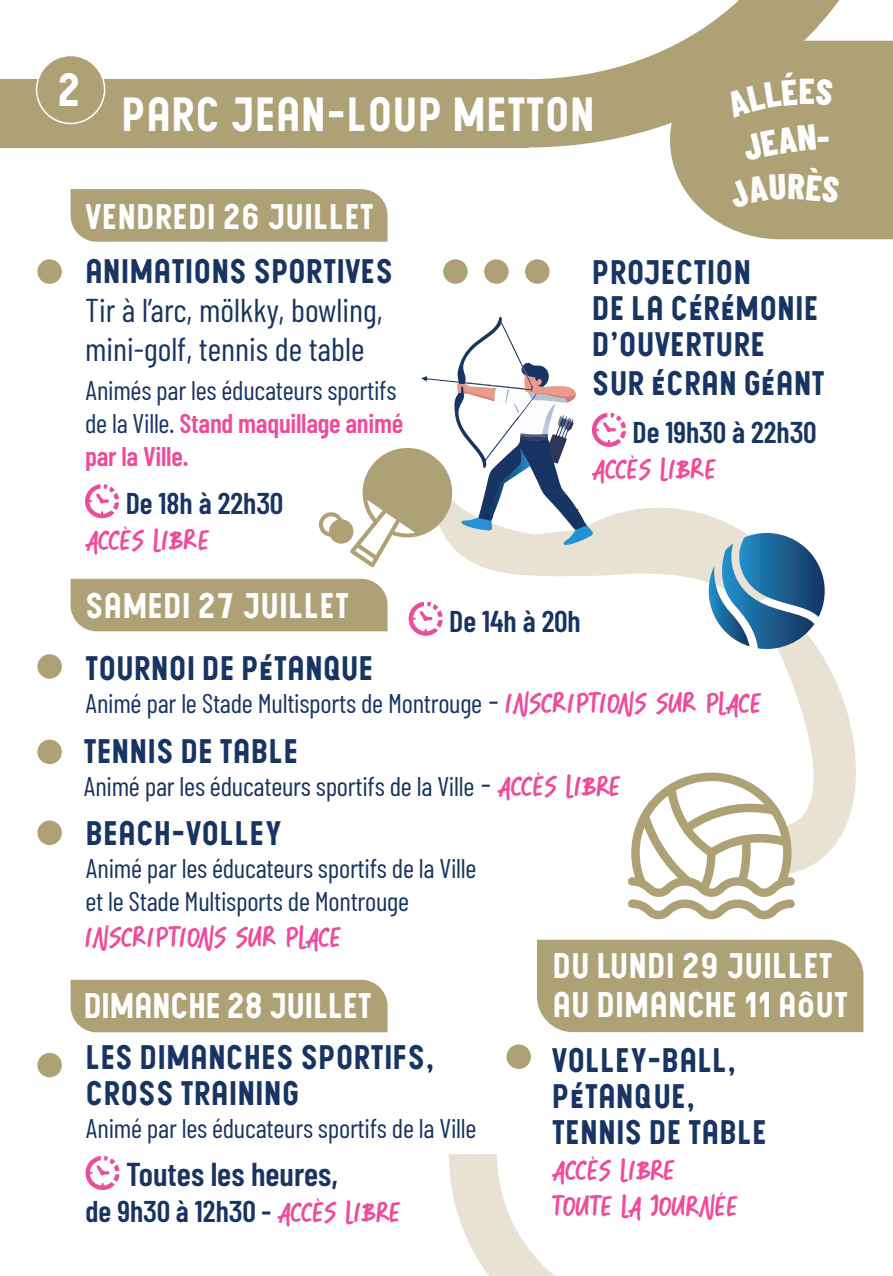
<style>
.page{position:relative;width:893px;height:1276px;background:#fff}
.page>*{position:absolute;margin:0;border:0;box-sizing:border-box;transform-origin:0 0}
.t1{font:46.5px "Post Bus";color:#fff}
.t2{font:45px "Post Bus";color:#fff}
.t3{font:800 36px "Barlow Condensed";color:#fff}
.t4{font:34.5px "Post Bus";color:#fff}
.t5{font:34.5px "Post Bus";letter-spacing:-.02em;color:#fff}
.t6{font:33px/36px "Post Bus";color:#173462}
.t7{font:33px/39px "Barlow Condensed";color:#173462}
.t8{font:600 33px "Barlow Condensed";color:#173462}
.t9{font:30px/36px "DASHBIRD";color:#ed4c9c}
.t10{font:600 30px "Barlow Condensed";color:#173462}
.t11{font:27px/33px "Barlow Condensed";letter-spacing:-.01em;color:#173462}
.s1{font-weight:600;color:#ed4c9c}
.s2{font-size:33px}
.s3{font-family:"DASHBIRD";font-size:30px;color:#ed4c9c}
.s4{font-family:"DASHBIRD";font-weight:400;color:#ed4c9c}
</style>
<div class="page">
<svg style="left:449px;top:1154px;width:106px;height:122px"></svg>
<svg style="left:529px;top:0;width:363px;height:147px"></svg>
<div style="left:0;top:79px;width:529px;height:68px;background:#aea176"></div>
<div style="left:537px;top:939px;width:326px;height:93px;background:#aea176"></div>
<div style="left:506px;top:1044px;width:25px;height:25px;background:#aea176;border-radius:12px"></div>
<div style="left:71px;top:189px;width:317px;height:53px;background:#aea176"></div>
<div style="left:37px;top:259px;width:25px;height:25px;background:#aea176;border-radius:12px"></div>
<div style="left:525px;top:259px;width:25px;height:25px;background:#aea176;border-radius:12px"></div>
<div style="left:484px;top:259px;width:25px;height:25px;background:#aea176;border-radius:12px"></div>
<div style="left:443px;top:259px;width:25px;height:25px;background:#aea176;border-radius:12px"></div>
<div style="left:71px;top:979px;width:317px;height:53px;background:#aea176"></div>
<div style="left:37px;top:654px;width:25px;height:24px;background:#aea176;border-radius:12px"></div>
<div style="left:37px;top:739px;width:25px;height:25px;background:#aea176;border-radius:12px"></div>
<div style="left:37px;top:820px;width:25px;height:25px;background:#aea176;border-radius:12px"></div>
<div style="left:37px;top:1053px;width:25px;height:24px;background:#aea176;border-radius:12px"></div>
<svg style="left:85px;top:1156px;width:34px;height:34px"></svg>
<svg style="left:71px;top:317px;width:785px;height:603px"></svg>
<div style="left:37px;top:55px;width:68px;height:68px;background:#aea176;border-radius:50%"></div>
<div style="left:36px;top:55px;width:69px;height:69px;border:2px solid #fff;border-radius:50%"></div>
<div style="left:670px;top:41px;width:223px;height:198px;background:#aea176"></div>
<h2 class="t2" style="left:57px;top:69px;width:26px">2</h2>
<h1 class="t1" style="left:121px;top:92px;width:475px">PARC JEAN-LOUP METTON</h1>
<h3 class="t3" style="left:799px;top:69px;width:18px">E</h3>
<p class="t4" style="left:85px;top:201px;width:290px">VENDREDI 26 JUILLET</p>
<p class="t6" style="left:85px;top:256px;width:310px">ANIMATIONS SPORTIVES</p>
<p class="t7" style="left:85px;top:290px;width:299px">Tir à l’arc, mölkky, bowling, mini-golf, tennis de table</p>
<p class="t11" style="left:85px;top:373px;width:320px">Animés par les éducateurs sportifs de la Ville. <span class="s1">Stand maquillage animé par la Ville.</span></p>
<p class="t10" style="left:126px;top:484px;width:159px">De 18h à 22h30</p>
<p class="t9" style="left:85px;top:523px;width:126px">ACCÈS LIBRE</p>
<p class="t4" style="left:85px;top:589px;width:265px">SAMEDI 27 JUILLET</p>
<p class="t6" style="left:592px;top:256px;width:228px">PROJECTION<br>DE LA CÉRÉMONIE<br>D’OUVERTURE</p>
<p class="t6" style="left:592px;top:367px;width:235px">SUR ÉCRAN GÉANT</p>
<p class="t10" style="left:633px;top:413px;width:185px">De 19h30 à 22h30</p>
<p class="t9" style="left:592px;top:452px;width:126px">ACCÈS LIBRE</p>
<p class="t10" style="left:449px;top:602px;width:133px">De 14h à 20h</p>
<p class="t6" style="left:85px;top:652px;width:290px">TOURNOI DE PÉTANQUE</p>
<p class="t11" style="left:85px;top:685px;width:678px">Animé par le Stade Multisports de Montrouge <span class="s2">-</span> <span class="s3">INSCRIPTIONS SUR PLACE</span></p>
<p class="t6" style="left:83px;top:735px;width:217px">TENNIS DE TABLE</p>
<p class="t11" style="left:83px;top:769px;width:539px">Animé par les éducateurs sportifs de la Ville <span class="s2">-</span> <span class="s3">ACCÈS LIBRE</span></p>
<p class="t6" style="left:85px;top:818px;width:199px">BEACH-VOLLEY</p>
<p class="t11" style="left:85px;top:851px;width:392px">Animé par les éducateurs sportifs de la Ville et le Stade Multisports de Montrouge</p>
<p class="t9" style="left:85px;top:921px;width:258px">INSCRIPTIONS SUR PLACE</p>
<p class="t4" style="left:552px;top:949px;width:282px">DU LUNDI 29 JUILLET</p>
<p class="t5" style="left:83px;top:989px;width:290px">DIMANCHE 28 JUILLET</p>
<p class="t4" style="left:552px;top:988px;width:297px">AU DIMANCHE 11 AÔUT</p>
<p class="t6" style="left:85px;top:1041px;width:351px">LES DIMANCHES SPORTIFS,<br>CROSS TRAINING</p>
<p class="t11" style="left:85px;top:1111px;width:392px">Animé par les éducateurs sportifs de la Ville</p>
<p class="t8" style="left:126px;top:1153px;width:213px">Toutes les heures,</p>
<p class="t10" style="left:85px;top:1192px;width:317px">de 9h30 à 12h30 - <span class="s4">ACCÈS LIBRE</span></p>
<p class="t6" style="left:552px;top:1044px;width:217px">VOLLEY-BALL,<br>PÉTANQUE,<br>TENNIS DE TABLE</p>
<p class="t9" style="left:552px;top:1153px;width:188px">ACCÈS LIBRE<br>TOUTE LA JOURNÉE</p>
</div>
